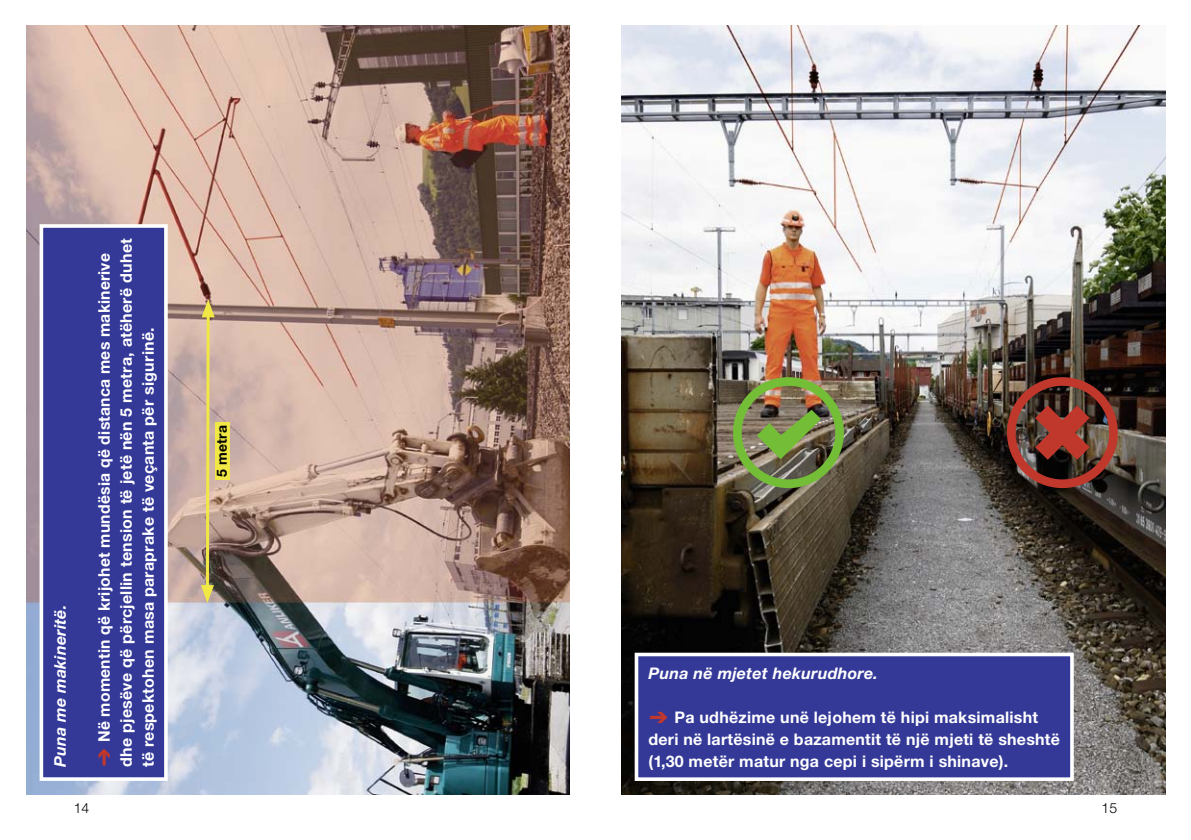
<style>
.page{position:relative;width:1191px;height:840px;background:#fff}
.page>*{position:absolute;margin:0;border:0;box-sizing:border-box;transform-origin:0 0}
._23_crossheading_hel{font:700 16px/22px "Helvetica Neue LT";letter-spacing:.015em;color:#fff}
._23_crossheading_hel-2{font:italic 700 16px "Helvetica Neue LT";letter-spacing:.015em;color:#fff}
._23_crossheading_hel-3{font:700 14px "Helvetica Neue LT";letter-spacing:.015em;color:#000}
.t1{font:300 14px "Helvetica Neue LT";color:#000}
.s1{font-family:"SSB Sonderzeichen 95 Normal";font-weight:400;color:#c0372c}
</style>
<div class="page">
<img style="left:26px;top:26px;width:544px;height:768px">
<img style="left:621px;top:26px;width:544px;height:768px">
<div style="left:41px;top:226px;width:125px;height:552px;background:#343998"></div>
<div style="left:40px;top:224px;width:128px;height:556px;border:4px solid #fff"></div>
<div style="left:636px;top:654px;width:436px;height:124px;background:#343998"></div>
<div style="left:634px;top:652px;width:439px;height:128px;border:4px solid #fff"></div>
<img style="left:727px;top:377px;width:122px;height:111px">
<svg style="left:1001px;top:377px;width:122px;height:111px;background:#67332a"></svg>
<svg style="left:201px;top:299px;width:14px;height:303px;background:#c8b284"></svg>
<div style="left:215px;top:422px;width:15px;height:58px;background:#f1e845"></div>
<p class="_23_crossheading_hel-2" style="left:50px;top:766px;width:164px;rotate:-90deg">Puna me makineritë.</p>
<p class="_23_crossheading_hel" style="left:93px;top:766px;width:530px;rotate:-90deg"><span class="s1">ä</span> Në momentin që krijohet mundësia që distanca mes makinerive dhe pjesëve që përcjellin tension të jetë nën 5 metra, atëherë duhet të respektohen masa paraprake të veçanta për sigurinë.</p>
<p class="_23_crossheading_hel-3" style="left:213px;top:477px;width:54px;rotate:-90deg">5 metra</p>
<p class="_23_crossheading_hel-2" style="left:648px;top:663px;width:231px">Puna në mjetet hekurudhore.</p>
<p class="_23_crossheading_hel" style="left:648px;top:705px;width:413px"><span class="s1">ä</span> Pa udhëzime unë lejohem të hipi maksimalisht deri në lartësinë e bazamentit të një mjeti të sheshtë (1,30 metër matur nga cepi i sipërm i shinave).</p>
<p class="t1" style="left:74px;top:798px;width:17px">14</p>
<p class="t1" style="left:1101px;top:798px;width:17px">15</p>
</div>
